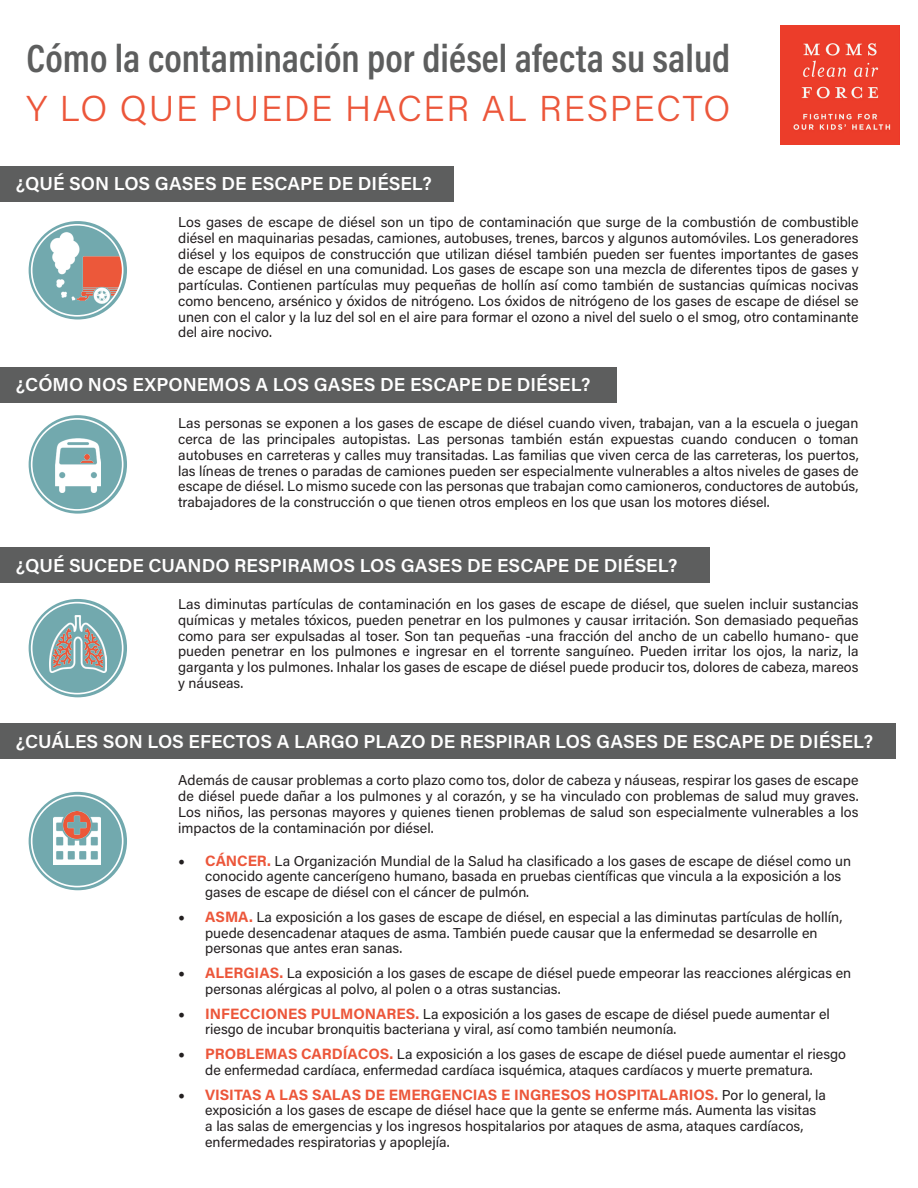
<style>
.page{position:relative;width:918px;height:1188px;background:#fff}
.page>*{position:absolute;margin:0;border:0;box-sizing:border-box;transform-origin:0 0}
.t1{font:600 39.75px "Acumin Pro Cond";color:#5d5e5e}
.t2{font:300 36px "Acumin Pro";letter-spacing:.045em;color:#ec563a}
.t3{font:600 18.75px "Acumin Pro";color:#fff}
.t4{font:700 15px "Acumin Pro";color:#ec563a}
.t5{font:14.25px/15.8px "Acumin Pro";color:#231f20}
.s1{font-family:"Minion Pro";font-size:18px}
.s2{font-weight:700;font-size:15px;color:#ec563a}
.s3{font-family:"Minion Pro";font-weight:400;font-size:18px;color:#231f20}
.s4{font-weight:400;font-size:14.25px;color:#231f20}
</style>
<div class="page">
<div style="left:0;top:166px;width:454px;height:35px;background:#5d5e5e"></div>
<svg style="left:29px;top:221px;width:98px;height:99px"></svg>
<img style="left:44px;top:227px;width:79px;height:81px">
<div style="left:31px;top:224px;width:92px;height:93px;border:2px solid #fff;border-radius:50%"></div>
<img style="left:781px;top:26px;width:119px;height:118px">
<div style="left:0;top:367px;width:617px;height:35px;background:#5d5e5e"></div>
<div style="left:29px;top:415px;width:98px;height:99px;background:#72a9ae;border-radius:50%"></div>
<div style="left:31px;top:418px;width:92px;height:93px;border:2px solid #fff;border-radius:50%"></div>
<img style="left:55px;top:439px;width:46px;height:54px">
<div style="left:0;top:547px;width:710px;height:36px;background:#5d5e5e"></div>
<div style="left:29px;top:599px;width:98px;height:98px;background:#72a9ae;border-radius:50%"></div>
<div style="left:31px;top:602px;width:92px;height:92px;border:2px solid #fff;border-radius:50%"></div>
<img style="left:49px;top:615px;width:57px;height:57px">
<div style="left:0;top:723px;width:895px;height:36px;background:#5d5e5e"></div>
<div style="left:29px;top:792px;width:98px;height:98px;background:#72a9ae;border-radius:50%"></div>
<div style="left:31px;top:795px;width:92px;height:92px;border:2px solid #fff;border-radius:50%"></div>
<img style="left:54px;top:812px;width:47px;height:52px">
<p class="t1" style="left:27px;top:32px;width:705px">Cómo la contaminación por diésel afecta su salud</p>
<p class="t2" style="left:27px;top:83px;width:705px">Y LO QUE PUEDE HACER AL RESPECTO</p>
<p class="t3" style="left:16px;top:171px;width:417px">¿QUÉ SON LOS GASES DE ESCAPE DE DIÉSEL?</p>
<p class="t5" style="left:178px;top:214px;width:682px;text-align:justify">Los gases de escape de diésel son un tipo de contaminación que surge de la combustión de combustible diésel en maquinarias pesadas, camiones, autobuses, trenes, barcos y algunos automóviles. Los generadores diésel y los equipos de construcción que utilizan diésel también pueden ser fuentes importantes de gases de escape de diésel en una comunidad. Los gases de escape son una mezcla de diferentes tipos de gases y partículas. Contienen partículas muy pequeñas de hollín así como también de sustancias químicas nocivas como benceno, arsénico y óxidos de nitrógeno. Los óxidos de nitrógeno de los gases de escape de diésel se unen con el calor y la luz del sol en el aire para formar el ozono a nivel del suelo o el smog, otro contaminante del aire nocivo.</p>
<p class="t3" style="left:16px;top:372px;width:576px">¿CÓMO NOS EXPONEMOS A LOS GASES DE ESCAPE DE DIÉSEL?</p>
<p class="t5" style="left:178px;top:415px;width:682px;text-align:justify">Las personas se exponen a los gases de escape de diésel cuando viven, trabajan, van a la escuela o juegan cerca de las principales autopistas. Las personas también están expuestas cuando conducen o toman autobuses en carreteras y calles muy transitadas. Las familias que viven cerca de las carreteras, los puertos, las líneas de trenes o paradas de camiones pueden ser especialmente vulnerables a altos niveles de gases de escape de diésel. Lo mismo sucede con las personas que trabajan como camioneros, conductores de autobús, trabajadores de la construcción o que tienen otros empleos en los que usan los motores diésel.</p>
<p class="t3" style="left:16px;top:552px;width:663px">¿QUÉ SUCEDE CUANDO RESPIRAMOS LOS GASES DE ESCAPE DE DIÉSEL?</p>
<p class="t5" style="left:178px;top:596px;width:682px;text-align:justify">Las diminutas partículas de contaminación en los gases de escape de diésel, que suelen incluir sustancias químicas y metales tóxicos, pueden penetrar en los pulmones y causar irritación. Son demasiado pequeñas como para ser expulsadas al toser. Son tan pequeñas -una fracción del ancho de un cabello humano- que pueden penetrar en los pulmones e ingresar en el torrente sanguíneo. Pueden irritar los ojos, la nariz, la garganta y los pulmones. Inhalar los gases de escape de diésel puede producir tos, dolores de cabeza, mareos y náuseas.</p>
<p class="t3" style="left:16px;top:728px;width:858px">¿CUÁLES SON LOS EFECTOS A LARGO PLAZO DE RESPIRAR LOS GASES DE ESCAPE DE DIÉSEL?</p>
<p class="t5" style="left:178px;top:772px;width:682px;text-align:justify">Además de causar problemas a corto plazo como tos, dolor de cabeza y náuseas, respirar los gases de escape de diésel puede dañar a los pulmones y al corazón, y se ha vinculado con problemas de salud muy graves.<br>Los niños, las personas mayores y quienes tienen problemas de salud son especialmente vulnerables a los impactos de la contaminación por diésel.</p>
<p class="t5" style="left:205px;top:852px;width:648px;text-indent:-27px"><span class="s1">•</span> <span class="s2">CÁNCER.</span> La Organización Mundial de la Salud ha clasificado a los gases de escape de diésel como un conocido agente cancerígeno humano, basada en pruebas científicas que vincula a la exposición a los gases de escape de diésel con el cáncer de pulmón.</p>
<p class="t5" style="left:205px;top:908px;width:639px;text-indent:-27px"><span class="s1">•</span> <span class="s2">ASMA.</span> La exposición a los gases de escape de diésel, en especial a las diminutas partículas de hollín, puede desencadenar ataques de asma. También puede causar que la enfermedad se desarrolle en personas que antes eran sanas.</p>
<p class="t5" style="left:205px;top:965px;width:648px;text-indent:-27px"><span class="s1">•</span> <span class="s2">ALERGIAS.</span> La exposición a los gases de escape de diésel puede empeorar las reacciones alérgicas en personas alérgicas al polvo, al polen o a otras sustancias.</p>
<p class="t5" style="left:205px;top:1005px;width:626px;text-indent:-27px"><span class="s1">•</span> <span class="s2">INFECCIONES PULMONARES.</span> La exposición a los gases de escape de diésel puede aumentar el riesgo de incubar bronquitis bacteriana y viral, así como también neumonía.</p>
<p class="t5" style="left:178px;top:1046px;width:669px;text-align:center"><span class="s1">•</span> <span class="s2">PROBLEMAS CARDÍACOS.</span> La exposición a los gases de escape de diésel puede aumentar el riesgo de enfermedad cardíaca, enfermedad cardíaca isquémica, ataques cardíacos y muerte prematura.</p>
<p class="t4" style="left:178px;top:1084px;width:649px"><span class="s3">•</span> VISITAS A LAS SALAS DE EMERGENCIAS E INGRESOS HOSPITALARIOS. <span class="s4">Por lo general, la</span></p>
<p class="t5" style="left:205px;top:1102px;width:613px">exposición a los gases de escape de diésel hace que la gente se enferme más. Aumenta las visitas a las salas de emergencias y los ingresos hospitalarios por ataques de asma, ataques cardíacos, enfermedades respiratorias y apoplejía.</p>
</div>
